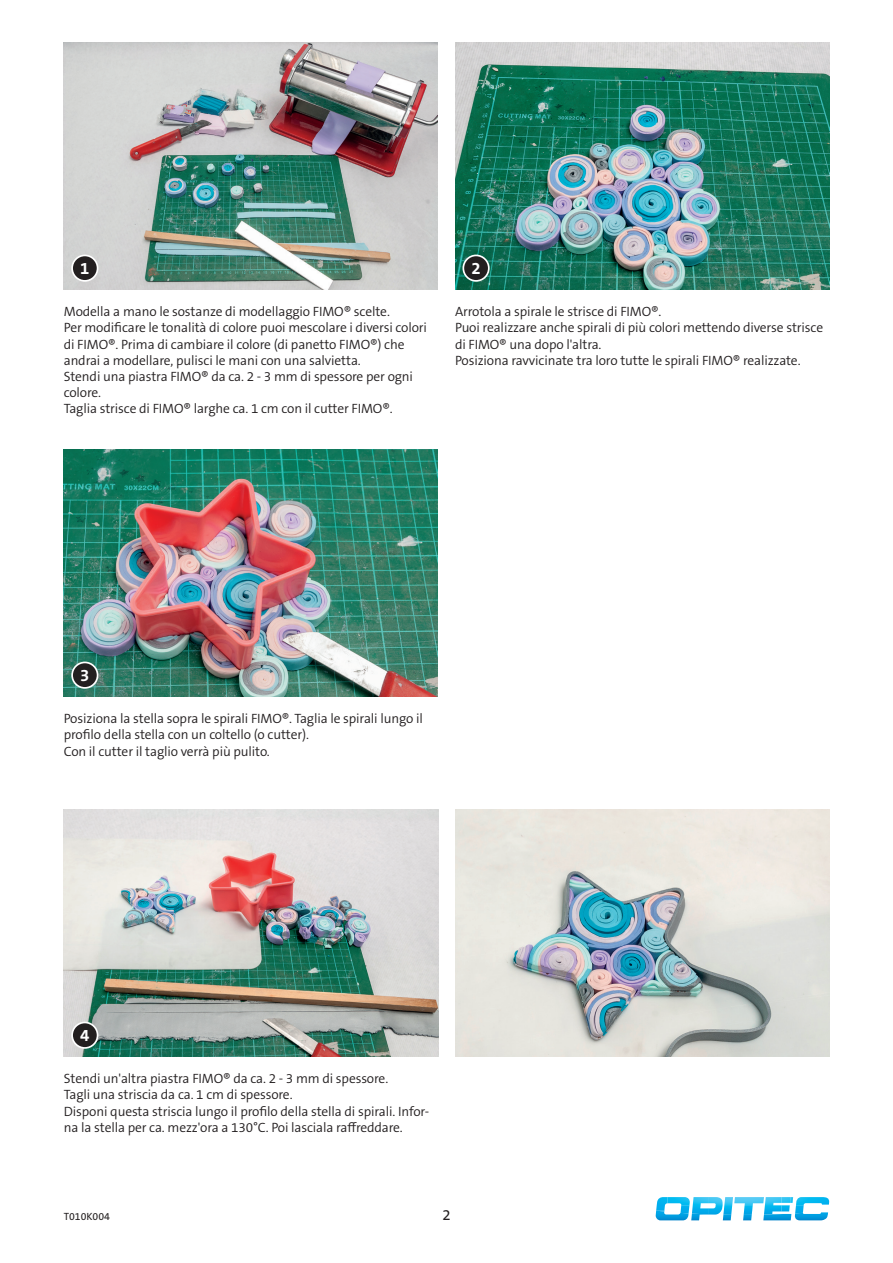
<style>
.page{position:relative;width:893px;height:1263px;background:#fff}
.page>*{position:absolute;margin:0;border:0;box-sizing:border-box;transform-origin:0 0}
.t1{font:700 16.8px "The Sans B W7";color:#fff}
.nicht_verwenden{font:15px "The Sans B W5 Plain";color:#231f20}
.Anleitugns-Text_Desc{font:300 13.5px/16.2px "The Sans B W4";letter-spacing:-.01em;color:#231f20}
.Hinweis-Text_Descrip{font:10.5px "The Sans B W5 Plain";color:#231f20}
</style>
<div class="page">
<svg style="left:655px;top:1197px;width:175px;height:24px"></svg>
<img style="left:64px;top:43px;width:374px;height:246px">
<img style="left:64px;top:449px;width:374px;height:247px">
<img style="left:64px;top:809px;width:374px;height:247px">
<img style="left:455px;top:809px;width:374px;height:247px">
<img style="left:455px;top:43px;width:374px;height:246px">
<div style="left:72px;top:255px;width:26px;height:26px;background:#231f20;border-radius:50%"></div>
<div style="left:71px;top:255px;width:27px;height:27px;border:2px solid #fff;border-radius:50%"></div>
<div style="left:72px;top:662px;width:26px;height:26px;background:#231f20;border-radius:50%"></div>
<div style="left:71px;top:662px;width:27px;height:27px;border:2px solid #fff;border-radius:50%"></div>
<div style="left:72px;top:1022px;width:26px;height:26px;background:#231f20;border-radius:50%"></div>
<div style="left:71px;top:1022px;width:27px;height:27px;border:2px solid #fff;border-radius:50%"></div>
<div style="left:463px;top:255px;width:26px;height:26px;background:#231f20;border-radius:50%"></div>
<div style="left:462px;top:255px;width:28px;height:27px;border:2px solid #fff;border-radius:50%"></div>
<p class="t1" style="left:80px;top:257px;width:11px">1</p>
<p class="Anleitugns-Text_Desc" style="left:64px;top:304px;width:328px">Modella a mano le sostanze di modellaggio FIMO® scelte.</p>
<p class="Anleitugns-Text_Desc" style="left:64px;top:320px;width:365px">Per modificare le tonalità di colore puoi mescolare i diversi colori di FIMO®. Prima di cambiare il colore (di panetto FIMO®) che andrai a modellare, pulisci le mani con una salvietta.</p>
<p class="Anleitugns-Text_Desc" style="left:64px;top:368px;width:351px">Stendi una piastra FIMO® da ca. 2 - 3 mm di spessore per ogni colore.</p>
<p class="Anleitugns-Text_Desc" style="left:64px;top:401px;width:330px">Taglia strisce di FIMO® larghe ca. 1 cm con il cutter FIMO®.</p>
<p class="t1" style="left:471px;top:257px;width:11px">2</p>
<p class="Anleitugns-Text_Desc" style="left:455px;top:304px;width:208px">Arrotola a spirale le strisce di FIMO®.</p>
<p class="Anleitugns-Text_Desc" style="left:455px;top:320px;width:370px">Puoi realizzare anche spirali di più colori mettendo diverse strisce di FIMO® una dopo l'altra.</p>
<p class="Anleitugns-Text_Desc" style="left:455px;top:352px;width:347px">Posiziona ravvicinate tra loro tutte le spirali FIMO® realizzate.</p>
<p class="t1" style="left:80px;top:664px;width:11px">3</p>
<p class="Anleitugns-Text_Desc" style="left:64px;top:711px;width:361px">Posiziona la stella sopra le spirali FIMO®. Taglia le spirali lungo il profilo della stella con un coltello (o cutter).</p>
<p class="Anleitugns-Text_Desc" style="left:64px;top:743px;width:208px">Con il cutter il taglio verrà più pulito.</p>
<p class="t1" style="left:80px;top:1024px;width:11px">4</p>
<p class="Anleitugns-Text_Desc" style="left:64px;top:1071px;width:326px">Stendi un'altra piastra FIMO® da ca. 2 - 3 mm di spessore.</p>
<p class="Anleitugns-Text_Desc" style="left:64px;top:1087px;width:230px">Tagli una striscia da ca. 1 cm di spessore.</p>
<p class="Anleitugns-Text_Desc" style="left:64px;top:1103px;width:367px">Disponi questa striscia lungo il profilo della stella di spirali. Infor&shy;na la stella per ca. mezz'ora a 130°C. Poi lasciala raffreddare.</p>
<p class="Hinweis-Text_Descrip" style="left:64px;top:1210px;width:48px">T010K004</p>
<p class="nicht_verwenden" style="left:442px;top:1205px;width:10px">2</p>
</div>
